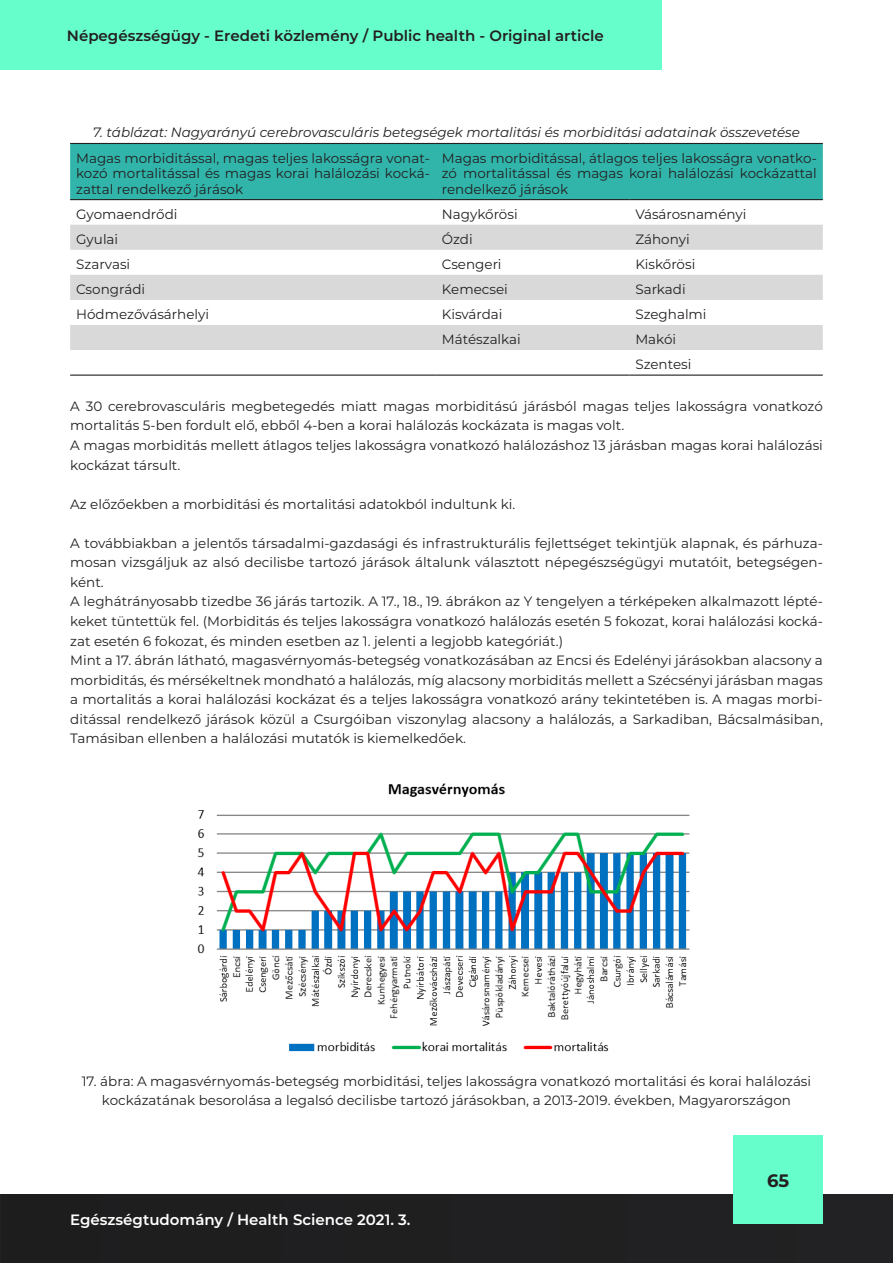
<style>
.page{position:relative;width:893px;height:1263px;background:#fff}
.page>*{position:absolute;margin:0;border:0;box-sizing:border-box;transform-origin:0 0}
.t1{font:700 18px "Montserrat";color:#231f20}
.t2{font:600 15px "Montserrat";color:#231f20}
.t3{font:600 15px "Montserrat";color:#fff}
.t4{font:13.5px/19.5px "Montserrat";color:#231f20}
.t5{font:italic 13.5px "Montserrat";color:#231f20}
</style>
<div class="page">
<div style="left:0;top:1195px;width:893px;height:68px;background:#1f1f20"></div>
<div style="left:733px;top:1135px;width:90px;height:89px;background:#6fc"></div>
<div style="left:0;top:1px;width:661px;height:69px;background:#6fc"></div>
<div style="left:70px;top:144px;width:753px;height:55px;background:#31b5ab"></div>
<svg style="left:70px;top:225px;width:753px;height:125px;fill:#d9d9d9"></svg>
<hr style="left:70px;top:375px;width:366px;height:1px;background:#231f20">
<hr style="left:436px;top:375px;width:193px;height:1px;background:#231f20">
<hr style="left:629px;top:375px;width:194px;height:1px;background:#231f20">
<hr style="left:70px;top:143px;width:366px;height:1px;background:#231f20">
<hr style="left:436px;top:143px;width:193px;height:1px;background:#231f20">
<hr style="left:629px;top:143px;width:194px;height:1px;background:#231f20">
<hr style="left:70px;top:199px;width:366px;height:1px;background:#231f20">
<hr style="left:436px;top:199px;width:193px;height:1px;background:#231f20">
<hr style="left:629px;top:199px;width:194px;height:1px;background:#231f20">
<img style="left:197px;top:783px;width:493px;height:269px">
<p class="t2" style="left:67px;top:25px;width:538px">Népegészségügy - Eredeti közlemény / Public health - Original article</p>
<p class="t5" style="left:93px;top:123px;width:708px">7. táblázat: Nagyarányú cerebrovasculáris betegségek mortalitási és morbiditási adatainak összevetése</p>
<p class="t4" style="left:76px;top:149px;width:355px;line-height:15.6px;text-align:justify">Magas morbiditással, magas teljes lakosságra vonat&shy;kozó mortalitással és magas korai halálozási kocká&shy;zattal rendelkező járások</p>
<p class="t4" style="left:442px;top:149px;width:376px;line-height:15.6px;text-align:justify">Magas morbiditással, átlagos teljes lakosságra vonatko&shy;zó mortalitással és magas korai halálozási kockázattal rendelkező járások</p>
<p class="t4" style="left:76px;top:204px;width:103px">Gyomaendrődi</p>
<p class="t4" style="left:442px;top:204px;width:77px">Nagykőrösi</p>
<p class="t4" style="left:635px;top:204px;width:113px">Vásárosnaményi</p>
<p class="t4" style="left:76px;top:229px;width:44px">Gyulai</p>
<p class="t4" style="left:442px;top:229px;width:32px">Ózdi</p>
<p class="t4" style="left:635px;top:229px;width:56px">Záhonyi</p>
<p class="t4" style="left:76px;top:254px;width:56px">Szarvasi</p>
<p class="t4" style="left:442px;top:254px;width:61px">Csengeri</p>
<p class="t4" style="left:635px;top:254px;width:61px">Kiskőrösi</p>
<p class="t4" style="left:76px;top:279px;width:70px">Csongrádi</p>
<p class="t4" style="left:442px;top:279px;width:67px">Kemecsei</p>
<p class="t4" style="left:635px;top:279px;width:52px">Sarkadi</p>
<p class="t4" style="left:76px;top:304px;width:134px">Hódmezővásárhelyi</p>
<p class="t4" style="left:442px;top:304px;width:62px">Kisvárdai</p>
<p class="t4" style="left:635px;top:304px;width:73px">Szeghalmi</p>
<p class="t4" style="left:442px;top:329px;width:80px">Mátészalkai</p>
<p class="t4" style="left:635px;top:326px;width:57px;line-height:25px">Makói<br>Szentesi</p>
<p class="t4" style="left:70px;top:396px;width:754px">A 30 cerebrovasculáris megbetegedés miatt magas morbiditású járásból magas teljes lakosságra vonatkozó mortalitás 5-ben fordult elő, ebből 4-ben a korai halálozás kockázata is magas volt.<br>A magas morbiditás mellett átlagos teljes lakosságra vonatkozó halálozáshoz 13 járásban magas korai halálozási kockázat társult.</p>
<p class="t4" style="left:70px;top:494px;width:447px">Az előzőekben a morbiditási és mortalitási adatokból indultunk ki.</p>
<p class="t4" style="left:70px;top:533px;width:754px">A továbbiakban a jelentős társadalmi-gazdasági és infrastrukturális fejlettséget tekintjük alapnak, és párhuza&shy;mosan vizsgáljuk az alsó decilisbe tartozó járások általunk választott népegészségügyi mutatóit, betegségen&shy;ként.<br>A leghátrányosabb tizedbe 36 járás tartozik. A 17., 18., 19. ábrákon az Y tengelyen a térképeken alkalmazott lépté&shy;keket tüntettük fel. (Morbiditás és teljes lakosságra vonatkozó halálozás esetén 5 fokozat, korai halálozási kocká&shy;zat esetén 6 fokozat, és minden esetben az 1. jelenti a legjobb kategóriát.)<br>Mint a 17. ábrán látható, magasvérnyomás-betegség vonatkozásában az Encsi és Edelényi járásokban alacsony a morbiditás, és mérsékeltnek mondható a halálozás, míg alacsony morbiditás mellett a Szécsényi járásban magas a mortalitás a korai halálozási kockázat és a teljes lakosságra vonatkozó arány tekintetében is. A magas morbi&shy;ditással rendelkező járások közül a Csurgóiban viszonylag alacsony a halálozás, a Sarkadiban, Bácsalmásiban, Tamásiban ellenben a halálozási mutatók is kiemelkedőek.</p>
<p class="t4" style="left:82px;top:1071px;width:731px;text-align:center">17. ábra: A magasvérnyomás-betegség morbiditási, teljes lakosságra vonatkozó mortalitási és korai halálozási kockázatának besorolása a legalsó decilisbe tartozó járásokban, a 2013-2019. években, Magyarországon</p>
<p class="t3" style="left:70px;top:1209px;width:342px">Egészségtudomány / Health Science 2021. 3.</p>
<h1 class="t1" style="left:767px;top:1167px;width:24px">65</h1>
</div>
